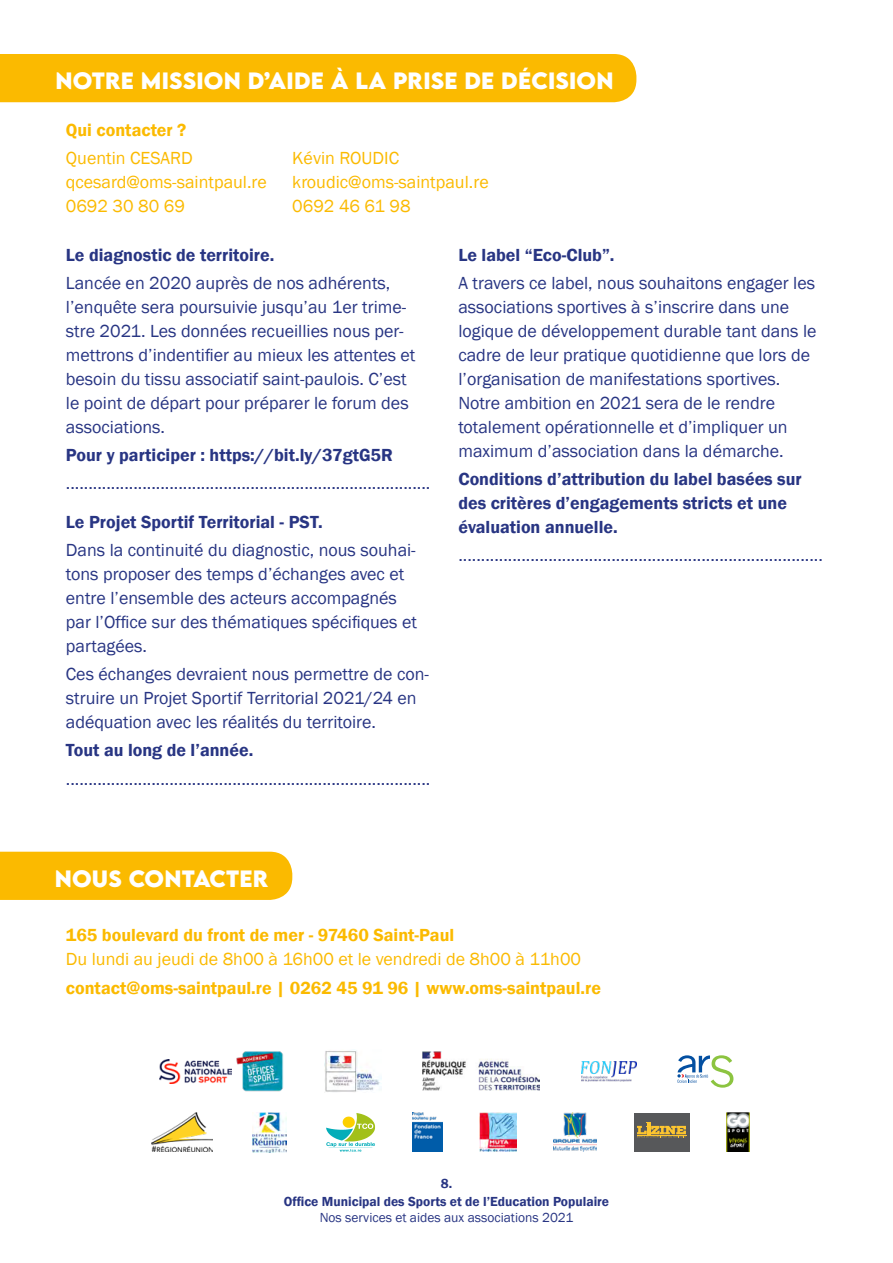
<style>
.page{position:relative;width:893px;height:1263px;background:#fff}
.page>*{position:absolute;margin:0;border:0;box-sizing:border-box;transform-origin:0 0}
.t1{font:700 21px "LEMONMILK";letter-spacing:.01em;color:#fff}
.t2{font:18px/24px "Franklin Gothic";color:#283583}
.t3{font:600 18px/24px "Franklin Gothic";color:#283583}
.t4{font:18px/24px "Franklin Gothic";color:#fbba00}
.t5{font:600 18px "Franklin Gothic";color:#fbba00}
.t6{font:600 13.5px "Franklin Gothic";color:#283583}
.t7{font:13.5px "Franklin Gothic";color:#283583}
</style>
<div class="page">
<div style="left:0;top:54px;width:636px;height:48px;background:#fbba00"></div>
<div style="left:0;top:852px;width:292px;height:48px;background:#fbba00"></div>
<svg style="left:677px;top:1055px;width:56px;height:33px"></svg>
<svg style="left:326px;top:1113px;width:49px;height:39px"></svg>
<img style="left:159px;top:1059px;width:72px;height:25px">
<img style="left:236px;top:1051px;width:47px;height:41px">
<img style="left:324px;top:1049px;width:57px;height:43px">
<img style="left:252px;top:1113px;width:34px;height:40px">
<img style="left:727px;top:1113px;width:22px;height:39px">
<img style="left:554px;top:1113px;width:42px;height:39px">
<img style="left:422px;top:1051px;width:118px;height:39px">
<img style="left:581px;top:1062px;width:55px;height:19px">
<img style="left:413px;top:1113px;width:29px;height:39px">
<img style="left:480px;top:1113px;width:36px;height:39px">
<img style="left:151px;top:1113px;width:61px;height:39px">
<div style="left:634px;top:1113px;width:55px;height:39px;background:#57585a"></div>
<svg style="left:637px;top:1122px;width:49px;height:15px"></svg>
<p class="t1" style="left:55px;top:67px;width:560px">NOTRE MISSION D’AIDE À LA PRISE DE DÉCISION</p>
<p class="t5" style="left:66px;top:119px;width:122px">Qui contacter ?</p>
<p class="t4" style="left:66px;top:146px;width:202px">Quentin CESARD qcesard@oms-saintpaul.re<br>0692 30 80 69</p>
<p class="t4" style="left:292px;top:146px;width:198px">Kévin ROUDIC kroudic@oms-saintpaul.re<br>0692 46 61 98</p>
<p class="t3" style="left:66px;top:243px;width:210px">Le diagnostic de territoire.</p>
<p class="t2" style="left:66px;top:271px;width:351px">Lancée en 2020 auprès de nos adhérents, l’enquête sera poursuivie jusqu’au 1er trime&shy;stre 2021. Les données recueillies nous per&shy;mettrons d’indentifier au mieux les attentes et besoin du tissu associatif saint-paulois. C’est le point de départ pour préparer le forum des associations.</p>
<p class="t3" style="left:66px;top:443px;width:329px">Pour y participer : https://bit.ly/37gtG5R</p>
<p class="t2" style="left:66px;top:472px;width:366px">.................................................................................</p>
<p class="t3" style="left:66px;top:510px;width:258px">Le Projet Sportif Territorial - PST.</p>
<p class="t2" style="left:66px;top:538px;width:353px">Dans la continuité du diagnostic, nous souhai&shy;tons proposer des temps d’échanges avec et entre l’ensemble des acteurs accompagnés par l’Office sur des thématiques spécifiques et partagées.</p>
<p class="t2" style="left:66px;top:662px;width:365px">Ces échanges devraient nous permettre de con&shy;struire un Projet Sportif Territorial 2021/24 en adéquation avec les réalités du territoire.</p>
<p class="t3" style="left:66px;top:738px;width:189px">Tout au long de l’année.</p>
<p class="t2" style="left:66px;top:767px;width:366px">.................................................................................</p>
<p class="t3" style="left:458px;top:243px;width:158px">Le label “Eco-Club”.</p>
<p class="t2" style="left:458px;top:271px;width:360px">A travers ce label, nous souhaitons engager les associations sportives à s’inscrire dans une logique de développement durable tant dans le cadre de leur pratique quotidienne que lors de l’organisation de manifestations sportives.<br>Notre ambition en 2021 sera de le rendre totalement opérationnelle et d’impliquer un maximum d’association dans la démarche.</p>
<p class="t3" style="left:458px;top:467px;width:345px">Conditions d’attribution du label basées sur des critères d’engagements stricts et une évaluation annuelle.</p>
<p class="t2" style="left:458px;top:544px;width:366px">.................................................................................</p>
<p class="t1" style="left:55px;top:864px;width:215px">NOUS CONTACTER</p>
<p class="t5" style="left:66px;top:924px;width:390px">165 boulevard du front de mer - 97460 Saint-Paul</p>
<p class="t4" style="left:66px;top:948px;width:517px">Du lundi au jeudi de 8h00 à 16h00 et le vendredi de 8h00 à 11h00</p>
<p class="t5" style="left:66px;top:976px;width:537px">contact@oms-saintpaul.re | 0262 45 91 96 | www.oms-saintpaul.re</p>
<p class="t6" style="left:441px;top:1175px;width:13px">8.</p>
<p class="t6" style="left:284px;top:1193px;width:327px">Office Municipal des Sports et de l’Education Populaire</p>
<p class="t7" style="left:320px;top:1209px;width:255px">Nos services et aides aux associations 2021</p>
</div>
